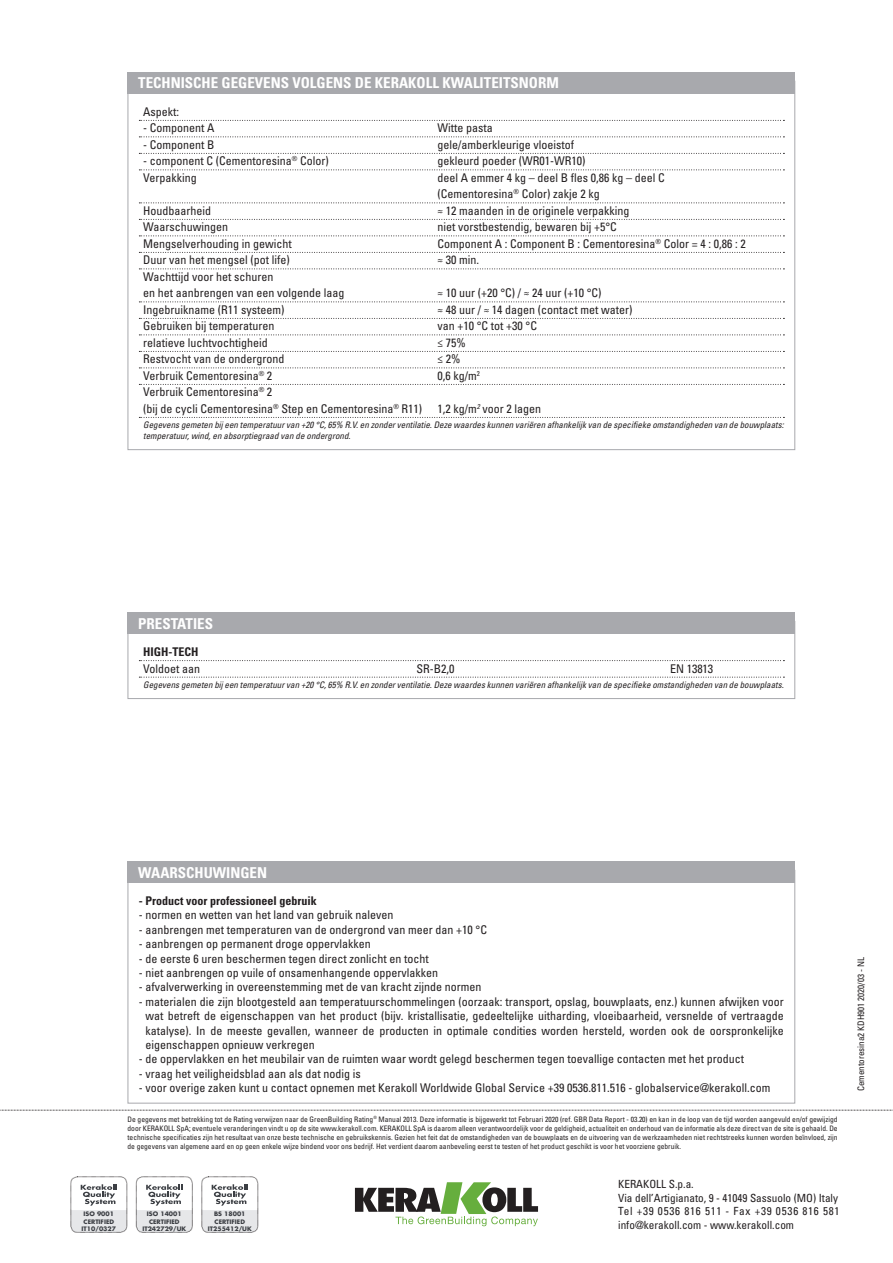
<style>
.page{position:relative;width:893px;height:1263px;background:#fff}
.page>*{position:absolute;margin:0;border:0;box-sizing:border-box;transform-origin:0 0}
.titolo_box{font:700 condensed 15px "Univers LT Std";color:#fff}
.testo_box{font:condensed 12px/14.4px "Univers LT Std";color:#231f20;text-align:justify}
.tabelle_-_testo{font:condensed 12px/16.5px "Univers LT Std";color:#231f20}
.testo_box_bold{font:700 condensed 12px "Univers LT Std";color:#231f20}
.tabelle_-_titoli_bol{font:700 condensed 12px "Univers LT Std";color:#231f20}
.t1{font:condensed 11.25px/13.5px "Univers LT Std";color:#231f20}
.tabelle_-_note{font:italic condensed 9px/10.8px "Univers LT Std";color:#231f20}
.notag_eco_codice_sc{font:condensed 9px "Univers LT Std";color:#231f20}
.t2{font:condensed 7.5px/9px "Univers LT Std";color:#231f20;text-align:justify}
.t3{font:700 6px/7.2px "Futura Std";color:#3c3f44;text-align:center}
</style>
<div class="page">
<svg style="left:0;top:1110px;width:893px;height:1px"></svg>
<div style="left:71px;top:1176px;width:56px;height:56px;border:1px dashed #231f20;border-radius:7px"></div>
<svg style="left:71px;top:1184px;width:56px;height:48px"></svg>
<div style="left:136px;top:1176px;width:56px;height:56px;border:1px dashed #231f20;border-radius:7px"></div>
<svg style="left:136px;top:1184px;width:56px;height:48px"></svg>
<div style="left:202px;top:1176px;width:56px;height:56px;border:1px dashed #231f20;border-radius:7px"></div>
<svg style="left:202px;top:1184px;width:56px;height:48px"></svg>
<svg style="left:355px;top:1182px;width:183px;height:44px"></svg>
<div style="left:128px;top:861px;width:667px;height:22px;background:#a8a9ad"></div>
<svg style="left:139px;top:660px;width:645px;height:1px"></svg>
<svg style="left:139px;top:677px;width:645px;height:1px"></svg>
<div style="left:128px;top:621px;width:667px;height:78px;border:1px solid #a8a9ad"></div>
<div style="left:128px;top:612px;width:667px;height:22px;background:#a8a9ad"></div>
<svg style="left:139px;top:120px;width:645px;height:1px"></svg>
<svg style="left:139px;top:136px;width:645px;height:1px"></svg>
<svg style="left:139px;top:153px;width:645px;height:1px"></svg>
<svg style="left:139px;top:169px;width:645px;height:1px"></svg>
<svg style="left:139px;top:202px;width:645px;height:1px"></svg>
<svg style="left:139px;top:219px;width:645px;height:1px"></svg>
<svg style="left:139px;top:235px;width:645px;height:1px"></svg>
<svg style="left:139px;top:252px;width:645px;height:1px"></svg>
<svg style="left:139px;top:268px;width:645px;height:1px"></svg>
<svg style="left:139px;top:301px;width:645px;height:1px"></svg>
<svg style="left:139px;top:318px;width:645px;height:1px"></svg>
<svg style="left:139px;top:334px;width:645px;height:1px"></svg>
<svg style="left:139px;top:351px;width:645px;height:1px"></svg>
<svg style="left:139px;top:367px;width:645px;height:1px"></svg>
<svg style="left:139px;top:384px;width:645px;height:1px"></svg>
<svg style="left:139px;top:417px;width:645px;height:1px"></svg>
<div style="left:128px;top:72px;width:667px;height:22px;background:#a8a9ad"></div>
<p class="titolo_box" style="left:138px;top:74px;width:422px">TECHNISCHE GEGEVENS VOLGENS DE KERAKOLL KWALITEITSNORM</p>
<p class="tabelle_-_testo" style="left:143px;top:103px;width:37px">Aspekt:</p>
<p class="tabelle_-_testo" style="left:143px;top:120px;width:73px">- Component A</p>
<p class="tabelle_-_testo" style="left:437px;top:120px;width:57px">Witte pasta</p>
<p class="tabelle_-_testo" style="left:143px;top:136px;width:73px">- Component B</p>
<p class="tabelle_-_testo" style="left:437px;top:136px;width:138px">gele/amberkleurige vloeistof</p>
<p class="tabelle_-_testo" style="left:143px;top:153px;width:187px">- component C (Cementoresina<sup>®</sup> Color)</p>
<p class="tabelle_-_testo" style="left:437px;top:153px;width:149px">gekleurd poeder (WR01-WR10)</p>
<p class="tabelle_-_testo" style="left:143px;top:169px;width:55px">Verpakking</p>
<p class="tabelle_-_testo" style="left:437px;top:169px;width:229px">deel A emmer 4 kg – deel B fles 0,86 kg – deel C (Cementoresina<sup>®</sup> Color) zakje 2 kg</p>
<p class="tabelle_-_testo" style="left:143px;top:202px;width:69px">Houdbaarheid</p>
<p class="tabelle_-_testo" style="left:437px;top:202px;width:194px">≈ 12 maanden in de originele verpakking</p>
<p class="tabelle_-_testo" style="left:143px;top:219px;width:86px">Waarschuwingen</p>
<p class="tabelle_-_testo" style="left:437px;top:219px;width:181px">niet vorstbestendig, bewaren bij +5°C</p>
<p class="tabelle_-_testo" style="left:143px;top:235px;width:150px">Mengselverhouding in gewicht</p>
<p class="tabelle_-_testo" style="left:437px;top:235px;width:310px">Component A : Component B : Cementoresina<sup>®</sup> Color = 4 : 0,86 : 2</p>
<p class="tabelle_-_testo" style="left:143px;top:252px;width:148px">Duur van het mengsel (pot life)</p>
<p class="tabelle_-_testo" style="left:437px;top:252px;width:43px">≈ 30 min.</p>
<p class="tabelle_-_testo" style="left:143px;top:268px;width:203px">Wachttijd voor het schuren<br>en het aanbrengen van een volgende laag</p>
<p class="tabelle_-_testo" style="left:437px;top:285px;width:165px">≈ 10 uur (+20 °C) / ≈ 24 uur (+10 °C)</p>
<p class="tabelle_-_testo" style="left:143px;top:301px;width:143px">Ingebruikname (R11 systeem)</p>
<p class="tabelle_-_testo" style="left:437px;top:301px;width:197px">≈ 48 uur / ≈ 14 dagen (contact met water)</p>
<p class="tabelle_-_testo" style="left:143px;top:318px;width:133px">Gebruiken bij temperaturen</p>
<p class="tabelle_-_testo" style="left:437px;top:318px;width:101px">van +10 °C tot +30 °C</p>
<p class="tabelle_-_testo" style="left:143px;top:334px;width:126px">relatieve luchtvochtigheid</p>
<p class="tabelle_-_testo" style="left:437px;top:334px;width:30px">≤ 75%</p>
<p class="tabelle_-_testo" style="left:143px;top:351px;width:143px">Restvocht van de ondergrond</p>
<p class="tabelle_-_testo" style="left:437px;top:351px;width:24px">≤ 2%</p>
<p class="tabelle_-_testo" style="left:143px;top:367px;width:131px">Verbruik Cementoresina<sup>®</sup> 2</p>
<p class="tabelle_-_testo" style="left:437px;top:367px;width:44px">0,6 kg/m<sup>2</sup></p>
<p class="tabelle_-_testo" style="left:143px;top:384px;width:281px">Verbruik Cementoresina<sup>®</sup> 2<br>(bij de cycli Cementoresina<sup>®</sup> Step en Cementoresina<sup>®</sup> R11)</p>
<p class="tabelle_-_testo" style="left:437px;top:400px;width:105px">1,2 kg/m<sup>2</sup> voor 2 lagen</p>
<p class="tabelle_-_note" style="left:143px;top:419px;width:642px">Gegevens gemeten bij een temperatuur van +20 °C, 65% R.V. en zonder ventilatie. Deze waardes kunnen variëren afhankelijk van de specifieke omstandigheden van de bouwplaats: temperatuur, wind, en absorptiegraad van de ondergrond.</p>
<p class="titolo_box" style="left:138px;top:614px;width:76px">PRESTATIES</p>
<p class="tabelle_-_titoli_bol" style="left:143px;top:644px;width:57px">HIGH-TECH</p>
<p class="tabelle_-_testo" style="left:143px;top:660px;width:58px">Voldoet aan</p>
<p class="tabelle_-_testo" style="left:416px;top:660px;width:39px">SR-B2,0</p>
<p class="tabelle_-_testo" style="left:670px;top:660px;width:45px">EN 13813</p>
<p class="tabelle_-_note" style="left:143px;top:679px;width:642px">Gegevens gemeten bij een temperatuur van +20 °C, 65% R.V. en zonder ventilatie. Deze waardes kunnen variëren afhankelijk van de specifieke omstandigheden van de bouwplaats.</p>
<p class="titolo_box" style="left:138px;top:863px;width:130px">WAARSCHUWINGEN</p>
<p class="testo_box_bold" style="left:139px;top:893px;width:179px">- Product voor professioneel gebruik</p>
<p class="testo_box" style="left:139px;top:908px;width:256px">- normen en wetten van het land van gebruik naleven</p>
<p class="testo_box" style="left:139px;top:922px;width:350px">- aanbrengen met temperaturen van de ondergrond van meer dan +10 °C</p>
<p class="testo_box" style="left:139px;top:936px;width:233px">- aanbrengen op permanent droge oppervlakken</p>
<p class="testo_box" style="left:139px;top:951px;width:291px">- de eerste 6 uren beschermen tegen direct zonlicht en tocht</p>
<p class="testo_box" style="left:139px;top:965px;width:301px">- niet aanbrengen op vuile of onsamenhangende oppervlakken</p>
<p class="testo_box" style="left:139px;top:980px;width:344px">- afvalverwerking in overeenstemming met de van kracht zijnde normen</p>
<p class="testo_box" style="left:146px;top:994px;width:640px;text-indent:-7px">- materialen die zijn blootgesteld aan temperatuurschommelingen (oorzaak: transport, opslag, bouwplaats, enz.) kunnen afwijken voor wat betreft de eigenschappen van het product (bijv. kristallisatie, gedeeltelijke uitharding, vloeibaarheid, versnelde of vertraagde katalyse). In de meeste gevallen, wanneer de producten in optimale condities worden hersteld, worden ook de oorspronkelijke eigenschappen opnieuw verkregen</p>
<p class="testo_box" style="left:139px;top:1052px;width:607px">- de oppervlakken en het meubilair van de ruimten waar wordt gelegd beschermen tegen toevallige contacten met het product</p>
<p class="testo_box" style="left:139px;top:1066px;width:223px">- vraag het veiligheidsblad aan als dat nodig is</p>
<p class="testo_box" style="left:139px;top:1080px;width:633px">- voor overige zaken kunt u contact opnemen met Kerakoll Worldwide Global Service +39 0536.811.516 - globalservice@kerakoll.com</p>
<p class="t2" style="left:128px;top:1114px;width:712px">De gegevens met betrekking tot de Rating verwijzen naar de GreenBuilding Rating<sup>®</sup> Manual 2013. Deze informatie is bijgewerkt tot Februari 2020 (ref. GBR Data Report - 03.20) en kan in de loop van de tijd worden aangevuld en/of gewijzigd door KERAKOLL SpA; eventuele veranderingen vindt u op de site www.kerakoll.com. KERAKOLL SpA is daarom alleen verantwoordelijk voor de geldigheid, actualiteit en onderhoud van de informatie als deze direct van de site is gehaald. De technische specificaties zijn het resultaat van onze beste technische en gebruikskennis. Gezien het feit dat de omstandigheden van de bouwplaats en de uitvoering van de werkzaamheden niet rechtstreeks kunnen worden beïnvloed, zijn de gegevens van algemene aard en op geen enkele wijze bindend voor ons bedrijf. Het verdient daarom aanbeveling eerst te testen of het product geschikt is voor het voorziene gebruik.</p>
<p class="t3" style="left:82px;top:1210px;width:36px">ISO 9001<br>CERTIFIED<br>IT10/0327</p>
<p class="t3" style="left:142px;top:1210px;width:45px">ISO 14001<br>CERTIFIED<br>IT242729/UK</p>
<p class="t3" style="left:208px;top:1210px;width:45px">BS 18001<br>CERTIFIED<br>IT255412/UK</p>
<p class="t1" style="left:618px;top:1177px;width:223px">KERAKOLL S.p.a.<br>Via dell’Artigianato, 9 - 41049 Sassuolo (MO) Italy Tel +39 0536 816 511 - Fax +39 0536 816 581 info@kerakoll.com - www.kerakoll.com</p>
<p class="notag_eco_codice_sc" style="left:855px;top:1091px;width:135px;rotate:-90deg">Cementoresina2 KDH901 2020/03 - NL</p>
</div>
